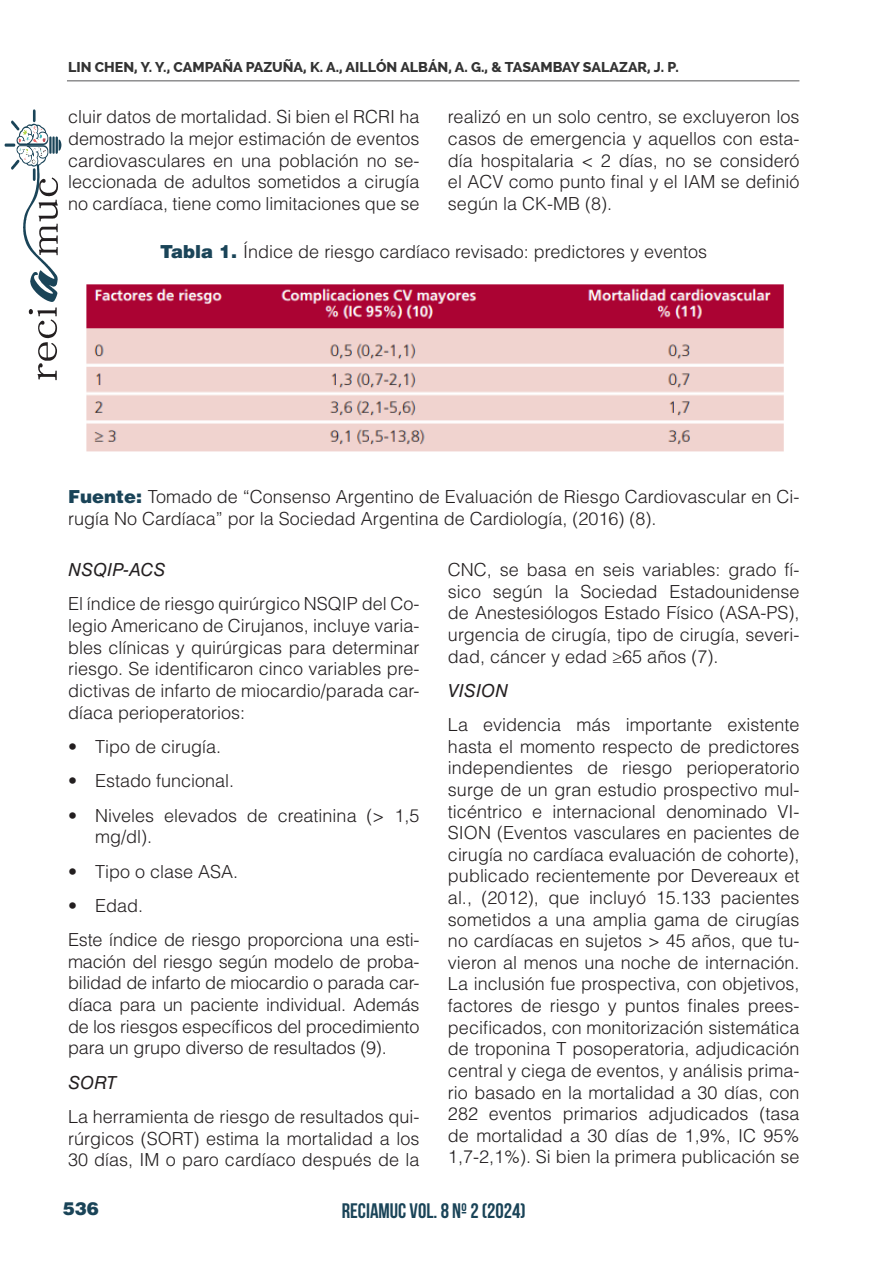
<style>
.page{position:relative;width:893px;height:1263px;background:#fff}
.page>*{position:absolute;margin:0;border:0;box-sizing:border-box;transform-origin:0 0}
.t1{font:700 21px "Bebas Neue";color:#1a4458}
.t2{font:300 18px/21.6px "Helvetica LT Std";color:#231f20;text-align:justify}
.t3{font:italic 18px "Helvetica LT Std";color:#231f20}
.t4{font:900 18px "Helvetica LT Std";color:#1a4458}
.t5{font:800 14.25px "Raleway";color:#333}
.s1{font-weight:900;color:#1a4458}
</style>
<div class="page">
<hr style="left:67px;top:80px;width:732px;height:1px;background:#545557">
<svg style="left:5px;top:109px;width:57px;height:271px"></svg>
<img style="left:86px;top:284px;width:698px;height:168px">
<p class="t5" style="left:68px;top:59px;width:612px">LIN CHEN, Y. Y., CAMPAÑA PAZUÑA, K. A., AILLÓN ALBÁN, A. G., &amp; TASAMBAY SALAZAR, J. P.</p>
<p class="t2" style="left:68px;top:106px;width:353px">cluir datos de mortalidad. Si bien el RCRI ha demostrado la mejor estimación de eventos cardiovasculares en una población no se&shy;leccionada de adultos sometidos a cirugía no cardíaca, tiene como limitaciones que se</p>
<p class="t2" style="left:448px;top:106px;width:353px">realizó en un solo centro, se excluyeron los casos de emergencia y aquellos con esta&shy;día hospitalaria &lt; 2 días, no se consideró el ACV como punto final y el IAM se definió según la CK-MB (8).</p>
<p class="t2" style="left:160px;top:240px;width:548px"><span class="s1">Tabla 1.</span> Índice de riesgo cardíaco revisado: predictores y eventos</p>
<p class="t2" style="left:68px;top:486px;width:733px"><span class="s1">Fuente:</span> Tomado de “Consenso Argentino de Evaluación de Riesgo Cardiovascular en Ci&shy;rugía No Cardíaca” por la Sociedad Argentina de Cardiología, (2016) (8).</p>
<p class="t3" style="left:68px;top:559px;width:99px">NSQIP-ACS</p>
<p class="t2" style="left:68px;top:593px;width:353px">El índice de riesgo quirúrgico NSQIP del Co&shy;legio Americano de Cirujanos, incluye varia&shy;bles clínicas y quirúrgicas para determinar riesgo. Se identificaron cinco variables pre&shy;dictivas de infarto de miocardio/parada car&shy;díaca perioperatorios:</p>
<p class="t2" style="left:68px;top:735px;width:155px">• Tipo de cirugía.</p>
<p class="t2" style="left:68px;top:770px;width:168px">• Estado funcional.</p>
<p class="t2" style="left:95px;top:804px;width:326px;text-indent:-27px">• Niveles elevados de creatinina (&gt; 1,5 mg/dl).</p>
<p class="t2" style="left:68px;top:860px;width:172px">• Tipo o clase ASA.</p>
<p class="t2" style="left:68px;top:894px;width:77px">• Edad.</p>
<p class="t2" style="left:68px;top:929px;width:353px">Este índice de riesgo proporciona una esti&shy;mación del riesgo según modelo de proba&shy;bilidad de infarto de miocardio o parada car&shy;díaca para un paciente individual. Además de los riesgos específicos del procedimiento para un grupo diverso de resultados (9).</p>
<p class="t3" style="left:68px;top:1072px;width:50px">SORT</p>
<p class="t2" style="left:68px;top:1106px;width:353px">La herramienta de riesgo de resultados qui&shy;rúrgicos (SORT) estima la mortalidad a los 30 días, IM o paro cardíaco después de la</p>
<p class="t2" style="left:448px;top:559px;width:353px">CNC, se basa en seis variables: grado fí&shy;sico según la Sociedad Estadounidense de Anestesiólogos Estado Físico (ASA-PS), urgencia de cirugía, tipo de cirugía, severi&shy;dad, cáncer y edad ≥65 años (7).</p>
<p class="t3" style="left:448px;top:680px;width:62px">VISION</p>
<p class="t2" style="left:448px;top:714px;width:353px">La evidencia más importante existente hasta el momento respecto de predictores independientes de riesgo perioperatorio surge de un gran estudio prospectivo mul&shy;ticéntrico e internacional denominado VI-SION (Eventos vasculares en pacientes de cirugía no cardíaca evaluación de cohorte), publicado recientemente por Devereaux et al., (2012), que incluyó 15.133 pacientes sometidos a una amplia gama de cirugías no cardíacas en sujetos &gt; 45 años, que tu&shy;vieron al menos una noche de internación.<br>La inclusión fue prospectiva, con objetivos, factores de riesgo y puntos finales prees&shy;pecificados, con monitorización sistemática de troponina T posoperatoria, adjudicación central y ciega de eventos, y análisis prima&shy;rio basado en la mortalidad a 30 días, con 282 eventos primarios adjudicados (tasa de mortalidad a 30 días de 1,9%, IC 95% 1,7-2,1%). Si bien la primera publicación se</p>
<p class="t4" style="left:63px;top:1197px;width:38px">536</p>
<p class="t1" style="left:342px;top:1199px;width:185px">RECIAMUC VOL. 8 Nº 2 (2024)</p>
</div>
